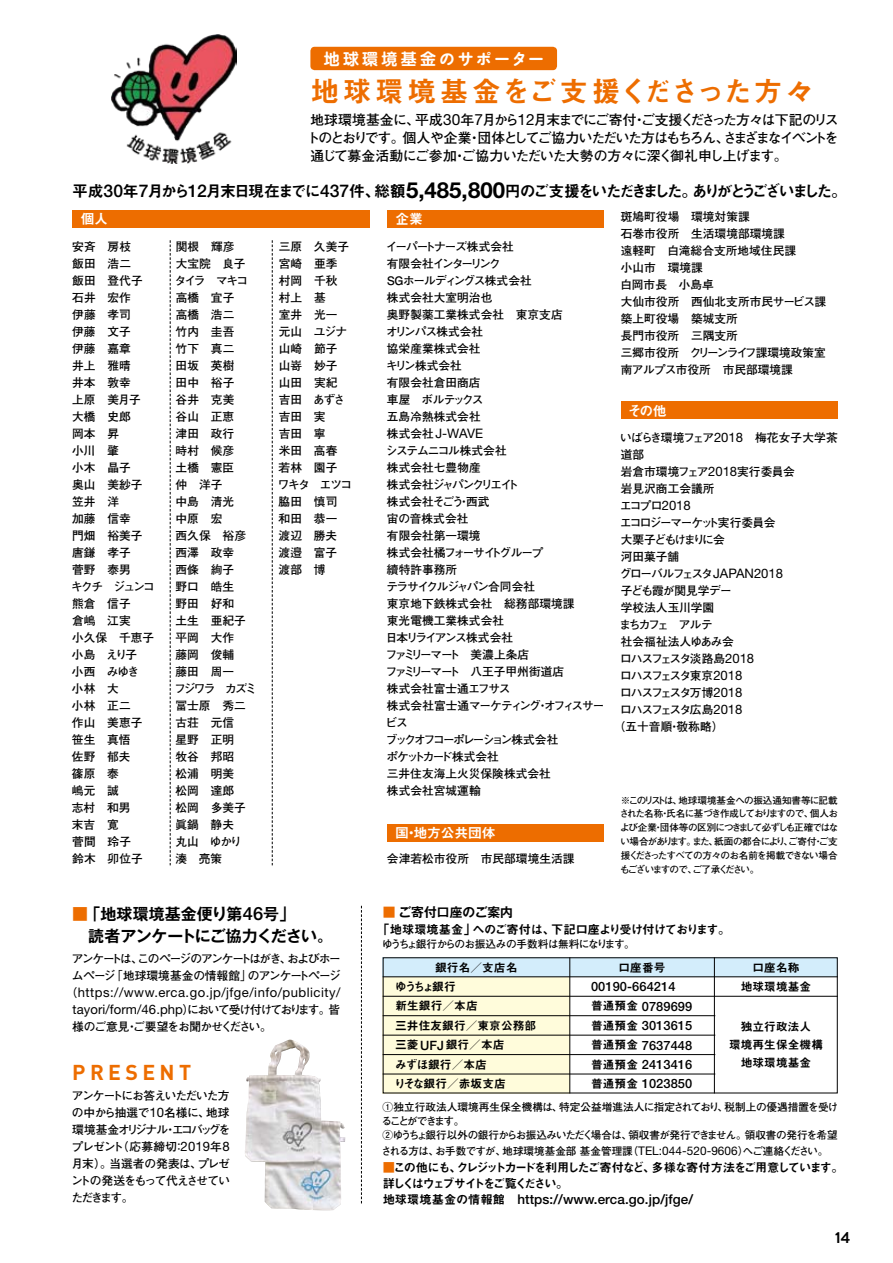
<style>
.page{position:relative;width:893px;height:1263px;background:#fff}
.page>*{position:absolute;margin:0;border:0;box-sizing:border-box;transform-origin:0 0}
.t1{font:28.65px "Midashi Go Pro MB31";letter-spacing:.075em;color:#ed6d00}
.t2{font:700 21.3px "DIN Pro";letter-spacing:.205em;color:#ed6d00}
.t3{font:15.9px "Midashi Go Pro MB31";letter-spacing:-.155em;color:#000}
.t4{font:700 15.9px/22.4px "Gothic MB101 Pro De";letter-spacing:-.01em;color:#000}
.t5{font:700 15.9px "Shin M Go Pro De";letter-spacing:.205em;color:#fff}
.t6{font:700 15.9px "Brandon Grotesque";color:#000}
.t7{font:700 13.8px/18.1px "Futo Go B101 Pro";letter-spacing:-.065em;color:#000;text-align:justify}
.t8{font:13.8px "Midashi Go Pro MB31";letter-spacing:-.015em;color:#fff}
.t9{font:500 13.5px "Helvetica Neue LT Std";letter-spacing:.005em;color:#000}
.t10{font:13.05px/17px "Helvetica Neue LT Std";letter-spacing:.035em;color:#000;text-align:center}
.t11{font:500 12.9px/19.5px "Helvetica Neue LT Std";letter-spacing:.005em;color:#000}
.t12{font:700 12.75px "Gothic MB101 Pro De";letter-spacing:.005em;color:#000}
.t13{font:12.15px/15.9px "Midashi Go Pro MB31";letter-spacing:-.14em;color:#000}
.t14{font:12.15px "Midashi Go Pro MB31";letter-spacing:-.055em;color:#000}
.t15{font:700 11.7px/17px "Futo Go B101 Pro";color:#000}
.t16{font:11.7px/19.5px "Midashi Go Pro MB31";letter-spacing:.005em;color:#000;text-align:center}
.t17{font:700 11.7px/17px "Futo Go B101 Pro";letter-spacing:-.1em;color:#000}
.t18{font:700 11.7px "Futo Go B101 Pro";letter-spacing:-.13em;color:#000}
.t19{font:700 11.7px "Futo Go B101 Pro";letter-spacing:-.125em;color:#000}
.t20{font:700 11.7px "Futo Go B101 Pro";letter-spacing:-.03em;color:#000}
.t21{font:700 11.7px "Futo Go B101 Pro";letter-spacing:-.065em;color:#000}
.t22{font:700 11.7px "Futo Go B101 Pro";letter-spacing:-.115em;color:#000}
.t23{font:700 11.7px "Futo Go B101 Pro";letter-spacing:-.12em;color:#000}
.t24{font:700 11.7px "Futo Go B101 Pro";letter-spacing:-.095em;color:#000}
.t25{font:700 11.7px "Futo Go B101 Pro";letter-spacing:-.07em;color:#000}
.t26{font:700 11.7px "Futo Go B101 Pro";letter-spacing:-.165em;color:#000}
.t27{font:700 10.65px/13.8px "Futo Go B101 Pro";letter-spacing:-.035em;color:#000}
.t28{font:700 10.65px "Futo Go B101 Pro";letter-spacing:-.005em;color:#000}
.t29{font:700 9.6px/13.8px "Futo Go B101 Pro";letter-spacing:-.075em;color:#000;text-align:justify}
.s1{font-family:"Maru Anti Std De"}
.s2{font-family:"Helvetica Neue LT Std";font-weight:400;font-size:15.45px}
.s3{font-family:"Helvetica Neue LT Std";font-weight:500;font-size:17.55px}
.s4{font-family:"Helvetica Neue LT Std";font-weight:700;font-size:22.2px}
.s5{font-family:"Futo Go B101 Pro";font-weight:700;font-size:11.7px}
.s6{font-family:"Helvetica Neue LT Std";font-weight:400;font-size:13.05px}
.s7{color:#ed6d00}
.s8{font-family:"Helvetica Neue LT Std";font-weight:500;font-size:18.3px}
.s9{font-family:"Helvetica Neue LT Std";font-weight:500;font-size:12.9px}
.s10{font-family:"Midashi Go Pro MB31";font-weight:400;font-size:11.7px}
.s11{font-family:"Helvetica Neue LT Std";font-weight:400;font-size:11.85px}
.s12{font-family:"Midashi Go Pro MB31";font-weight:400;font-size:12.15px}
</style>
<div class="page">
<div style="left:72px;top:210px;width:298px;height:17px;background:#ed6d00"></div>
<div style="left:387px;top:210px;width:217px;height:17px;background:#ed6d00"></div>
<div style="left:383px;top:957px;width:455px;height:20px;background:#d3edfb"></div>
<div style="left:383px;top:977px;width:187px;height:116px;background:#fffcdb"></div>
<hr style="left:383px;top:976px;width:455px;height:1px;background:#000">
<hr style="left:383px;top:996px;width:455px;height:1px;background:#000">
<hr style="left:383px;top:1015px;width:332px;height:1px;background:#000">
<hr style="left:383px;top:1035px;width:332px;height:1px;background:#000">
<hr style="left:383px;top:1054px;width:332px;height:1px;background:#000">
<hr style="left:383px;top:1073px;width:332px;height:1px;background:#000">
<hr style="left:569px;top:957px;width:1px;height:136px;background:#000">
<hr style="left:714px;top:957px;width:1px;height:136px;background:#000">
<svg style="left:361px;top:906px;width:1px;height:297px"></svg>
<img style="left:245px;top:1039px;width:100px;height:171px">
<div style="left:310px;top:47px;width:247px;height:23px;background:#ed6d00;border-radius:4px"></div>
<svg style="left:170px;top:240px;width:1px;height:625px"></svg>
<svg style="left:272px;top:240px;width:1px;height:625px"></svg>
<div style="left:621px;top:402px;width:217px;height:17px;background:#ed6d00"></div>
<div style="left:387px;top:824px;width:217px;height:17px;background:#ed6d00"></div>
<img style="left:112px;top:34px;width:124px;height:129px">
<h3 class="t5" style="left:324px;top:46px;width:222px">地球環境基金<span class="s1">のサポーター</span></h3>
<h1 class="t1" style="left:310px;top:68px;width:505px">地球環境基金をご支援くださった方々</h1>
<p class="t7" style="left:307px;top:109px;width:533px">地球環境基金に、平成<span class="s2">30</span>年<span class="s2">7</span>月から<span class="s2">12</span>月末までにご寄付・ご支援くださった方々は下記のリストのとおりです。個人や企業・団体としてご協力いただいた方はもちろん、さまざまなイベントを通じて募金活動にご参加・ご協力いただいた大勢の方々に深く御礼申し上げます。</p>
<h3 class="t3" style="left:72px;top:178px;width:776px">平成<span class="s3">30</span>年<span class="s3">7</span>月から<span class="s3">12</span>月末日現在までに<span class="s3">437</span>件、総額<span class="s4">5,485,800</span>円のご支援をいただきました。ありがとうございました。</h3>
<p class="t15" style="left:71px;top:236px;width:85px">安斉 房枝<br>飯田 浩二<br>飯田 登代子石井 宏作<br>伊藤 孝司<br>伊藤 文子<br>伊藤 嘉章<br>井上 雅晴<br>井本 敦幸<br>上原 美月子<br>大橋 史郎<br>岡本 昇<br>小川 肇<br>小木 晶子<br>奥山 美紗子笠井 洋<br>加藤 信幸<br>門畑 裕美子唐鎌 孝子<br>菅野 泰男<br>キクチ ジュンコ熊倉 信子<br>倉嶋 江実<br>小久保 千恵子小島 えり子<br>小西 みゆき<br>小林 大<br>小林 正二<br>作山 美恵子笹生 真悟<br>佐野 郁夫<br>篠原 泰<br>嶋元 誠<br>志村 和男<br>末吉 寛<br>菅間 玲子<br>鈴木 卯位子</p>
<p class="t15" style="left:174px;top:236px;width:84px">関根 輝彦<br>大宝院 良子タイラ マキコ高橋 宜子<br>高橋 浩二<br>竹内 圭吾<br>竹下 真二<br>田坂 英樹<br>田中 裕子<br>谷井 克美<br>谷山 正恵<br>津田 政行<br>時村 候彦<br>土橋 憲臣<br>仲 洋子<br>中島 清光<br>中原 宏<br>西久保 裕彦西澤 政幸<br>西條 絢子<br>野口 皓生<br>野田 好和<br>土生 亜紀子平岡 大作<br>藤岡 俊輔<br>藤田 周一<br>フジワラ カズミ冨士原 秀二古荘 元信<br>星野 正明<br>牧谷 邦昭<br>松浦 明美<br>松岡 達郎<br>松岡 多美子眞鍋 静夫<br>丸山 ゆかり<br>湊 亮策</p>
<p class="t15" style="left:278px;top:236px;width:76px">三原 久美子宮崎 亜季<br>村岡 千秋<br>村上 基<br>室井 光一<br>元山 ユジナ山崎 節子<br>山嵜 妙子<br>山田 実紀<br>吉田 あずさ吉田 実<br>吉田 寧<br>米田 高春<br>若林 園子<br>ワキタ エツコ脇田 慎司<br>和田 恭一<br>渡辺 勝夫<br>渡邉 富子<br>渡部 博</p>
<p class="t15" style="left:620px;top:206px;width:207px">斑鳩町役場 環境対策課<br>石巻市役所 生活環境部環境課<br>遠軽町 白滝総合支所地域住民課<br>小山市 環境課<br>白岡市長 小島卓<br>大仙市役所 西仙北支所市民サービス課築上町役場 築城支所<br>長門市役所 三隅支所<br>三郷市役所 クリーンライフ課環境政策室南アルプス市役所 市民部環境課</p>
<p class="t8" style="left:81px;top:208px;width:29px">個人</p>
<p class="t8" style="left:395px;top:208px;width:29px">企業</p>
<p class="t15" style="left:385px;top:236px;width:179px">イーパートナーズ株式会社<br>有限会社インターリンク<br>ＳＧホールディングス株式会社<br>株式会社大室明治也<br>奥野製薬工業株式会社 東京支店オリンパス株式会社<br>協栄産業株式会社<br>キリン株式会社<br>有限会社倉田商店<br>車屋 ボルテックス<br>五島冷熱株式会社</p>
<p class="t10" style="left:387px;top:425px;width:98px"><span class="s5">株式会社</span>J-WAVE</p>
<p class="t15" style="left:386px;top:440px;width:220px">システムニコル株式会社<br>株式会社七豊物産<br>株式会社ジャパンクリエイト<br>株式会社そごう・西武<br>宙の音株式会社<br>有限会社第一環境<br>株式会社橘フォーサイトグループ<br>續特許事務所<br>テラサイクルジャパン合同会社<br>東京地下鉄株式会社 総務部環境課<br>東光電機工業株式会社<br>日本リライアンス株式会社<br>ファミリーマート 美濃上条店<br>ファミリーマート 八王子甲州街道店<br>株式会社富士通エフサス<br>株式会社富士通マーケティング・オフィスサービス<br>ブックオフコーポレーション株式会社<br>ポケットカード株式会社<br>三井住友海上火災保険株式会社<br>株式会社宮城運輸</p>
<p class="t8" style="left:628px;top:399px;width:40px">その他</p>
<p class="t20" style="left:620px;top:428px;width:219px">いばらき環境フェア<span class="s6">2018</span> 梅花女子大学茶</p>
<p class="t15" style="left:621px;top:444px;width:25px">道部</p>
<p class="t15" style="left:621px;top:461px;width:176px">岩倉市環境フェア<span class="s6">2018</span>実行委員会</p>
<p class="t15" style="left:621px;top:478px;width:95px">岩見沢商工会議所</p>
<p class="t15" style="left:620px;top:496px;width:72px">エコプロ<span class="s6">2018</span></p>
<p class="t23" style="left:620px;top:513px;width:157px">エコロジーマーケット実行委員会</p>
<p class="t19" style="left:621px;top:530px;width:106px">大栗子どもけまりに会</p>
<p class="t15" style="left:621px;top:547px;width:60px">河田菓子舗</p>
<p class="t22" style="left:620px;top:564px;width:165px">グローバルフェスタ<span class="s6">JAPAN2018</span></p>
<p class="t25" style="left:621px;top:581px;width:113px">子ども霞が関見学デー</p>
<p class="t15" style="left:621px;top:598px;width:95px">学校法人玉川学園</p>
<p class="t26" style="left:620px;top:615px;width:95px">まちカフェ アルテ</p>
<p class="t15" style="left:621px;top:632px;width:115px">社会福祉法人ゆあみ会</p>
<p class="t24" style="left:620px;top:649px;width:136px">ロハスフェスタ淡路島<span class="s6">2018</span></p>
<p class="t18" style="left:620px;top:666px;width:124px">ロハスフェスタ東京<span class="s6">2018</span></p>
<p class="t18" style="left:620px;top:683px;width:124px">ロハスフェスタ万博<span class="s6">2018</span></p>
<p class="t19" style="left:620px;top:700px;width:124px">ロハスフェスタ広島<span class="s6">2018</span></p>
<p class="t15" style="left:614px;top:717px;width:112px">（五十音順・敬称略）</p>
<p class="t29" style="left:619px;top:792px;width:221px">※このリストは、地球環境基金への振込通知書等に記載された名称・氏名に基づき作成しておりますので、個人および企業・団体等の区別につきまして必ずしも正確ではない場合があります。また、紙面の都合により、ご寄付・ご支援くださったすべての方々のお名前を掲載できない場合もございますので、ご了承ください。</p>
<p class="t8" style="left:395px;top:822px;width:102px">国・地方公共団体</p>
<p class="t15" style="left:387px;top:848px;width:189px">会津若松市役所 市民部環境生活課</p>
<h3 class="t4" style="left:88px;top:901px;width:246px;text-indent:-16px"><span class="s7">■</span>「地球環境基金便り第<span class="s8">46</span>号」<br>読者アンケートにご協力ください。</h3>
<p class="t12" style="left:383px;top:901px;width:132px"><span class="s7">■</span> ご寄付口座のご案内</p>
<p class="t14" style="left:377px;top:919px;width:354px">「地球環境基金」へのご寄付は、下記口座より受け付けております。</p>
<p class="t27" style="left:382px;top:936px;width:254px">ゆうちょ銀行からのお振込みの手数料は無料になります。</p>
<p class="t17" style="left:72px;top:948px;width:271px">アンケートは、このページのアンケートはがき、およびホームページ「地球環境基金の情報館」のアンケートページ</p>
<p class="t10" style="left:65px;top:984px;width:276px"><span class="s5">（</span>https://www.erca.go.jp/jfge/info/publicity/ tayori/form/46.php<span class="s5">）において受け付けております。皆</span></p>
<p class="t21" style="left:72px;top:1017px;width:201px">様のご意見・ご要望をお聞かせください。</p>
<h2 class="t2" style="left:72px;top:1055px;width:120px">PRESENT</h2>
<p class="t15" style="left:71px;top:1085px;width:161px;text-align:justify">アンケートにお答えいただいた方の中から抽選で<span class="s6">10</span>名様に、地球環境基金オリジナル・エコバッグをプレゼント（応募締切：<span class="s6">2019</span>年<span class="s6">8</span>月末）。当選者の発表は、プレゼントの発送をもって代えさせていただきます。</p>
<p class="t16" style="left:394px;top:956px;width:144px;text-align:left;text-indent:41px">銀行名／支店名<br>ゆうちょ銀行<br>新生銀行／本店<br>三井住友銀行／東京公務部三菱<span class="s9">UFJ</span>銀行／本店<br>みずほ銀行／本店<br>りそな銀行／赤坂支店</p>
<p class="t16" style="left:619px;top:956px;width:48px">口座番号</p>
<p class="t11" style="left:591px;top:977px;width:103px">00190-664214<br><span class="s10">普通預金</span> 0789699<span class="s10">普通預金</span> 3013615<span class="s10">普通預金</span> 7637448<span class="s10">普通預金</span> 2413416<span class="s10">普通預金</span> 1023850</p>
<p class="t16" style="left:741px;top:956px;width:72px">口座名称<br>地球環境基金</p>
<p class="t16" style="left:729px;top:1016px;width:96px;line-height:18px">独立行政法人<br>環境再生保全機構地球環境基金</p>
<p class="t27" style="left:381px;top:1099px;width:458px">①独立行政法人環境再生保全機構は、特定公益増進法人に指定されており、税制上の優遇措置を受けることができます。<br>②ゆうちょ銀行以外の銀行からお振込みいただく場合は、領収書が発行できません。領収書の発行を希望</p>
<p class="t28" style="left:381px;top:1142px;width:448px">される方は、お手数ですが、地球環境基金部基金管理課（<span class="s11">TEL:044-520-9606</span>）へご連絡ください。</p>
<p class="t13" style="left:383px;top:1158px;width:462px"><span class="s7">■</span>この他にも、クレジットカードを利用したご寄付など、多様な寄付方法をご用意しています。詳しくはウェブサイトをご覧ください。</p>
<p class="t9" style="left:383px;top:1191px;width:312px"><span class="s12">地球環境基金の情報館</span> https://www.erca.go.jp/jfge/</p>
<h3 class="t6" style="left:835px;top:1226px;width:17px">14</h3>
</div>
